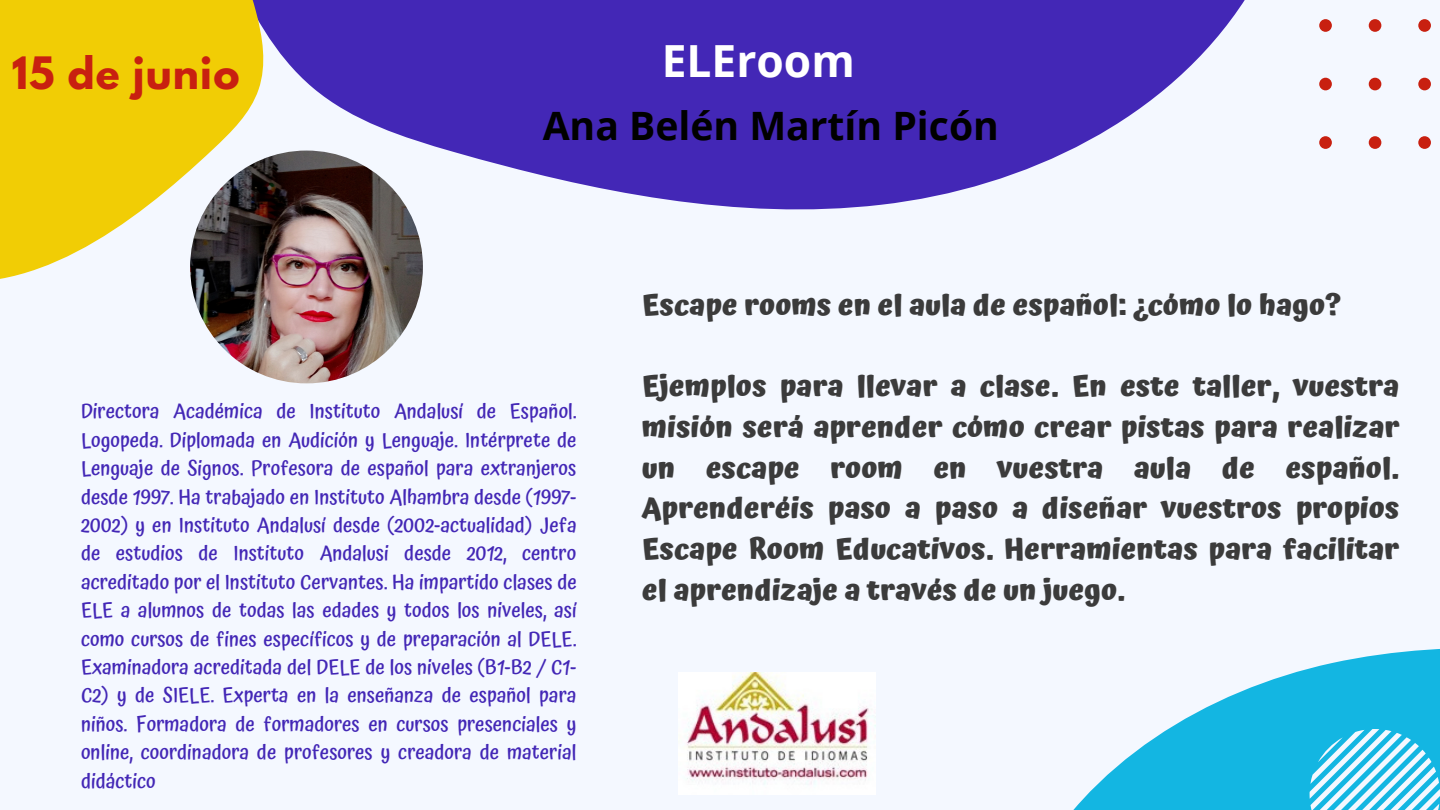
<style>
.page{position:relative;width:1440px;height:810px;background:#f4f8ff}
.page>*{position:absolute;margin:0;border:0;box-sizing:border-box;transform-origin:0 0}
.t1{font:700 44.3px "Open Sans";color:#fff}
.t2{font:700 39.5px "League Spartan";letter-spacing:.03em;color:#c82010}
.t3{font:700 39.1px "Open Sans";color:#000}
.t4{font:700 29.1px/40.7px "Atma";color:#3b3b3b;text-align:justify}
.t5{font:500 20.4px/28.4px "Atma";color:#4327b6;text-align:justify}
</style>
<div class="page">
<svg style="left:286px;top:0;width:959px;height:256px;fill:#4327b6"></svg>
<svg style="left:0;top:0;width:286px;height:382px;fill:#f1cd05"></svg>
<svg style="left:1073px;top:649px;width:367px;height:161px;fill:#13b6e2"></svg>
<svg style="left:1310px;top:729px;width:130px;height:81px"></svg>
<svg style="left:1319px;top:19px;width:112px;height:130px"></svg>
<img style="left:190px;top:151px;width:233px;height:232px;border-radius:50%">
<img style="left:679px;top:673px;width:196px;height:121px">
<h2 class="t2" style="left:12px;top:53px;width:229px">15 de junio</h2>
<h1 class="t1" style="left:662px;top:30px;width:195px">ELEroom</h1>
<h3 class="t3" style="left:543px;top:98px;width:458px">Ana Belén Martín Picón</h3>
<p class="t5" style="left:81px;top:397px;width:497px">Directora Académica de Instituto Andalusí de Español.<br>Logopeda. Diplomada en Audición y Lenguaje. Intérprete de Lenguaje de Signos. Profesora de español para extranjeros desde 1997. Ha trabajado en Instituto Alhambra desde (1997- 2002) y en Instituto Andalusí desde (2002-actualidad) Jefa de estudios de Instituto Andalusi desde 2012, centro acreditado por el Instituto Cervantes. Ha impartido clases de ELE a alumnos de todas las edades y todos los niveles, así como cursos de fines específicos y de preparación al DELE.<br>Examinadora acreditada del DELE de los niveles (B1-B2 / C1- C2) y de SIELE. Experta en la enseñanza de español para niños. Formadora de formadores en cursos presenciales y online, coordinadora de profesores y creadora de material didáctico</p>
<h3 class="t4" style="left:642px;top:285px;width:701px">Escape rooms en el aula de español: ¿cómo lo hago?</h3>
<p class="t4" style="left:642px;top:366px;width:759px">Ejemplos para llevar a clase. En este taller, vuestra misión será aprender cómo crear pistas para realizar un escape room en vuestra aula de español.<br>Aprenderéis paso a paso a diseñar vuestros propios Escape Room Educativos. Herramientas para facilitar el aprendizaje a través de un juego.</p>
</div>
